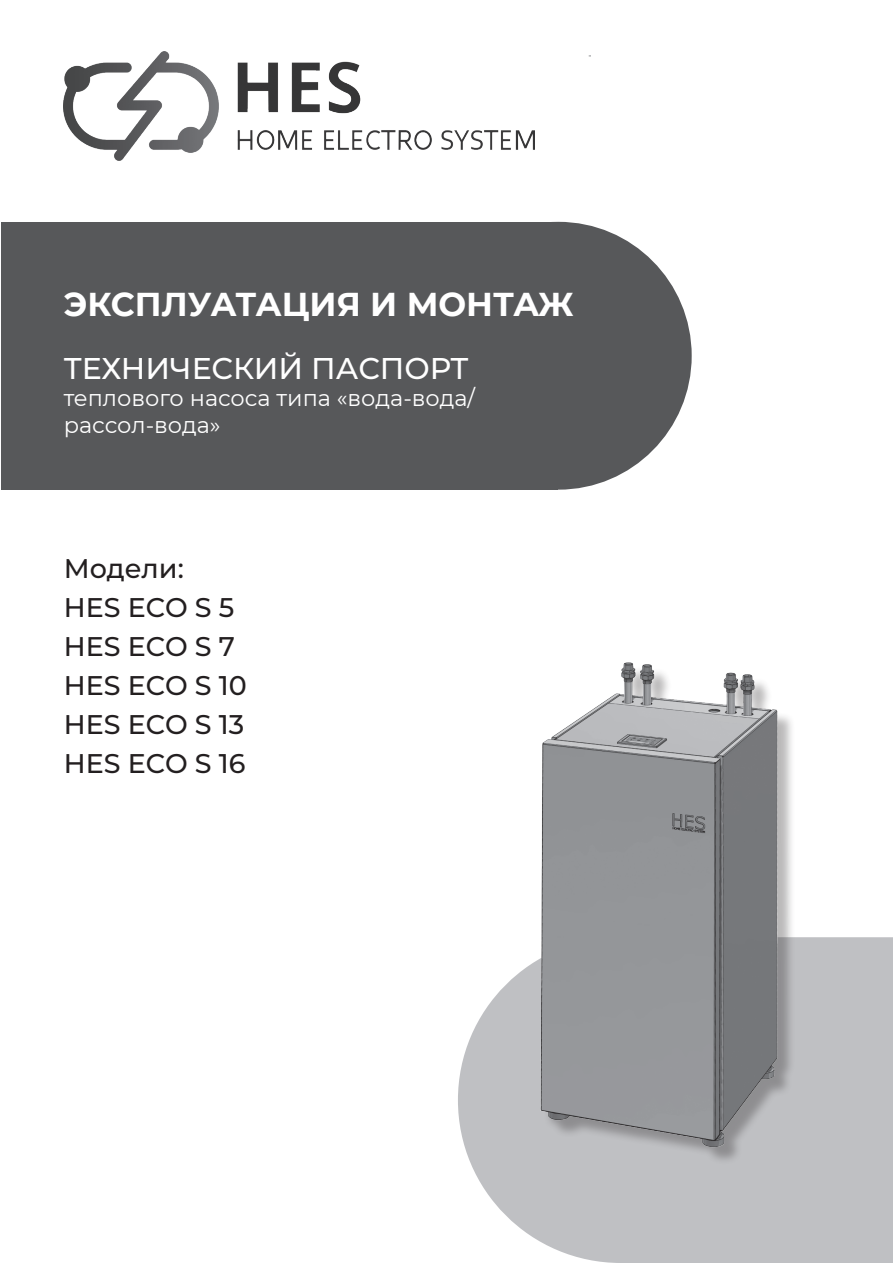
<style>
.page{position:relative;width:893px;height:1263px;background:#fff}
.page>*{position:absolute;margin:0;border:0;box-sizing:border-box;transform-origin:0 0}
.t1{font:700 36px "Montserrat";color:#231f20}
.t2{font:700 33px "Montserrat";color:#fff}
.t3{font:500 30px "Montserrat";color:#fff}
.t4{font:500 27px "Montserrat";color:#231f20}
.t5{font:22.5px "Montserrat";color:#fff}
</style>
<div class="page">
<img style="left:64px;top:51px;width:470px;height:109px">
<div style="left:1px;top:222px;width:557px;height:268px;background:#57585a"></div>
<div style="left:425px;top:222px;width:267px;height:268px;background:#57585a;border-radius:50%"></div>
<svg style="left:468px;top:1157px;width:425px;height:106px;background:#c5c6c8"></svg>
<img style="left:458px;top:662px;width:435px;height:495px">
<p class="t2" style="left:64px;top:280px;width:512px">ЭКСПЛУАТАЦИЯ И МОНТАЖ</p>
<p class="t3" style="left:64px;top:348px;width:406px">ТЕХНИЧЕСКИЙ ПАСПОРТ</p>
<p class="t5" style="left:64px;top:383px;width:413px">теплового насоса типа «вода-вода/</p>
<p class="t5" style="left:64px;top:410px;width:158px">рассол-вода»</p>
<p class="t4" style="left:64px;top:550px;width:122px">Модели:</p>
<p class="t4" style="left:64px;top:589px;width:172px">HES ECO S 5</p>
<p class="t4" style="left:64px;top:628px;width:173px">HES ECO S 7</p>
<p class="t4" style="left:64px;top:667px;width:185px">HES ECO S 10</p>
<p class="t4" style="left:64px;top:706px;width:182px">HES ECO S 13</p>
<p class="t4" style="left:64px;top:745px;width:183px">HES ECO S 16</p>
<p class="t1" style="left:73px;top:642px;width:168px">HES ECO</p>
</div>
